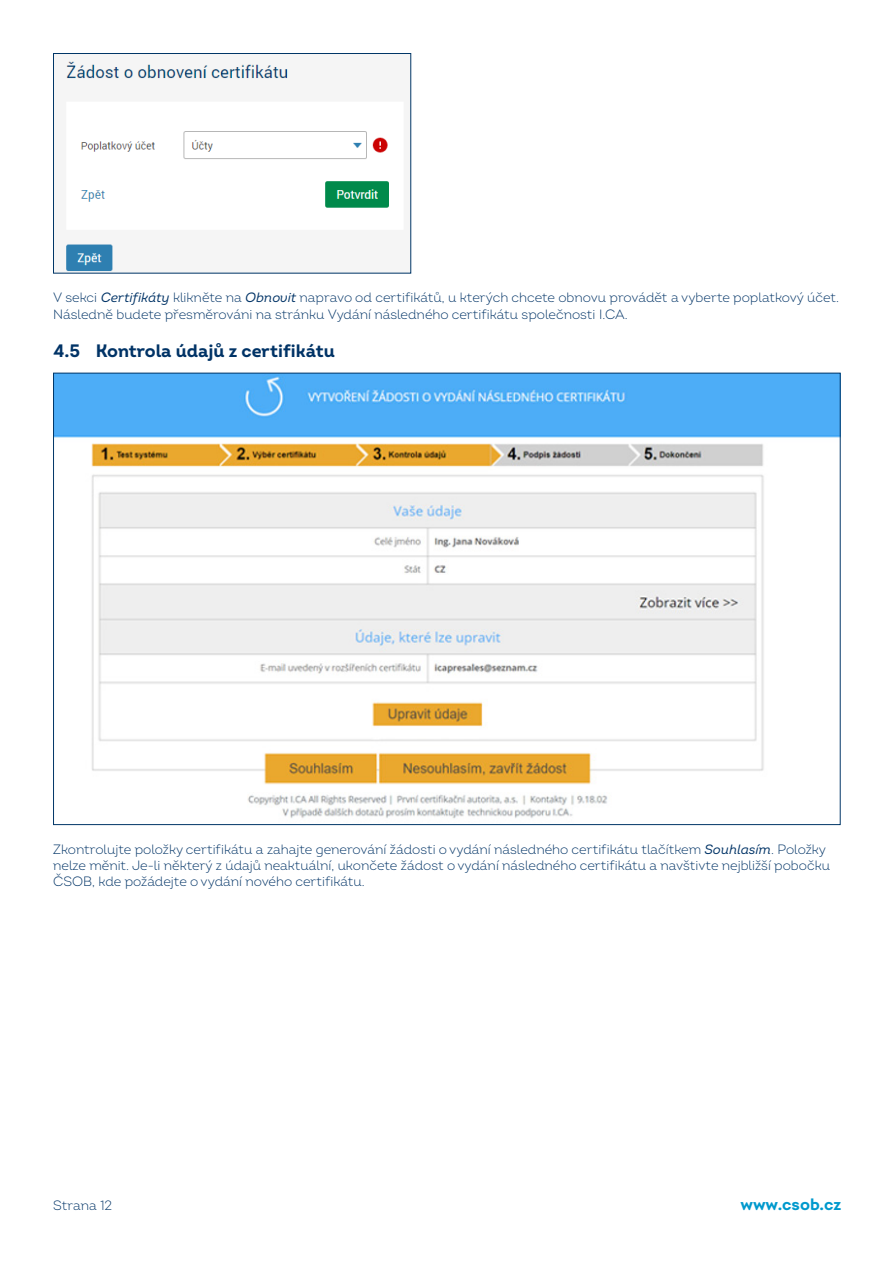
<style>
.page{position:relative;width:893px;height:1263px;background:#fff}
.page>*{position:absolute;margin:0;border:0;box-sizing:border-box;transform-origin:0 0}
.podnadpis_x_x{font:700 18px "Intro";color:#036}
.t1{font:700 16.5px "Intro";color:#0099cd}
.normal_text{font:300 13.5px/16.2px "Intro";color:#036}
.s1{font-weight:400;font-style:italic}
</style>
<div class="page">
<img style="left:66px;top:61px;width:323px;height:210px">
<div style="left:53px;top:53px;width:358px;height:220px;border:1px solid #003667"></div>
<img style="left:55px;top:375px;width:784px;height:444px">
<p class="normal_text" style="left:53px;top:290px;width:787px">V sekci <span class="s1">Certifikáty</span> klikněte na <span class="s1">Obnovit</span> napravo od certifikátů, u kterých chcete obnovu provádět a vyberte poplatkový účet.<br>Následně budete přesměrováni na stránku Vydání následného certifikátu společnosti I.CA.</p>
<p class="podnadpis_x_x" style="left:53px;top:340px;width:283px">4.5 Kontrola údajů z certifikátu</p>
<p class="normal_text" style="left:53px;top:841px;width:778px">Zkontrolujte položky certifikátu a zahajte generování žádosti o vydání následného certifikátu tlačítkem <span class="s1">Souhlasím</span>. Položky nelze měnit. Je-li některý z údajů neaktuální, ukončete žádost o vydání následného certifikátu a navštivte nejbližší pobočku<br>ČSOB, kde požádejte o vydání nového certifikátu.</p>
<p class="normal_text" style="left:53px;top:1197px;width:61px">Strana 12</p>
<p class="t1" style="left:740px;top:1194px;width:102px">www.csob.cz</p>
</div>
